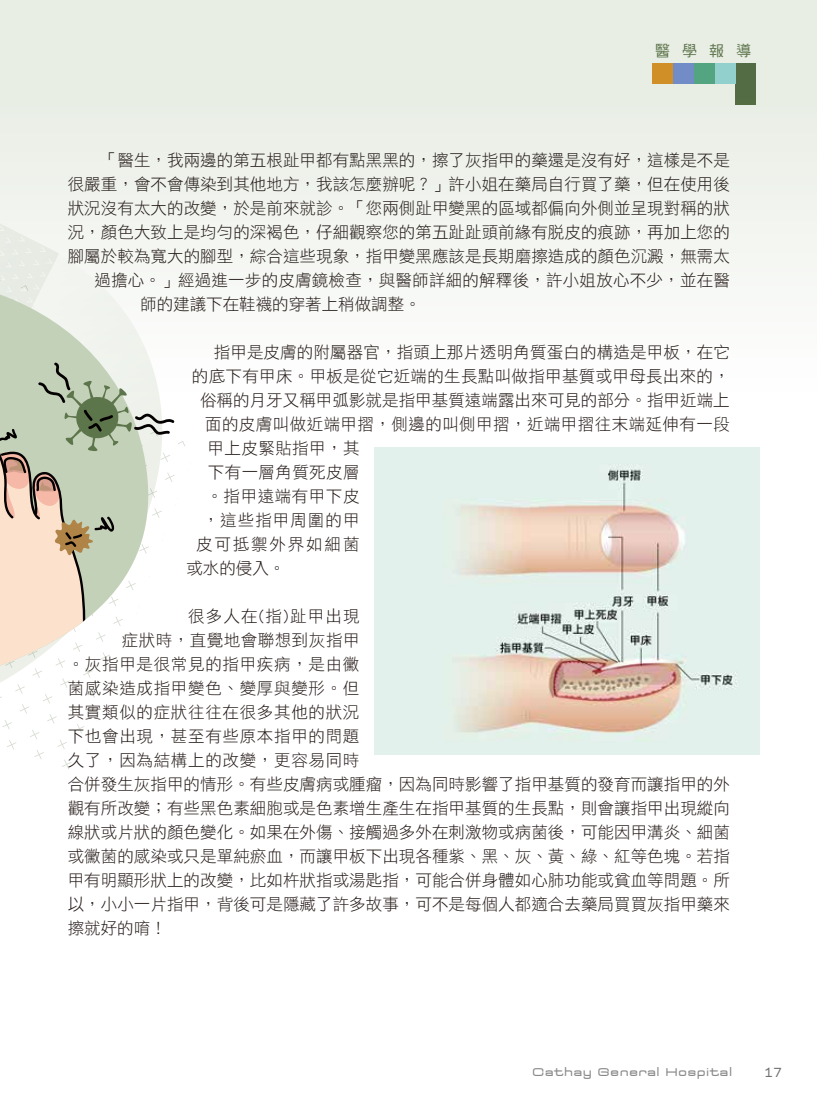
<style>
.page{position:relative;width:817px;height:1106px;background:#fff}
.page>*{position:absolute;margin:0;border:0;box-sizing:border-box;transform-origin:0 0}
.t1{font:16.5px "DF Hei Std W3";letter-spacing:.005em;color:#221815}
.t2{font:16.5px "DF Hei Std W3";letter-spacing:.04em;color:#221815}
.t3{font:16.5px "DF Hei Std W3";letter-spacing:.025em;color:#221815}
.t4{font:16.5px "DF Hei Std W3";letter-spacing:.03em;color:#221815}
.t5{font:16.5px "DF Hei Std W3";letter-spacing:.07em;color:#221815}
.t6{font:16.5px "DF Hei Std W3";letter-spacing:.035em;color:#221815}
.t7{font:16.5px "DF Hei Std W3";letter-spacing:.06em;color:#221815}
.t8{font:16.5px "DF Hei Std W3";letter-spacing:.11em;color:#221815}
.t9{font:15px "DF Hei Std W5";color:#5d754b}
.t10{font:13.5px "Televisio";letter-spacing:.025em;color:#898989}
.t11{font:500 12px "Polaris";color:#727171}
</style>
<div class="page">
<div style="left:0;top:0;width:817px;height:454px;background:linear-gradient(to bottom,#e5ebe0,#fff)"></div>
<div style="left:735px;top:64px;width:21px;height:20px;background:#546c43"></div>
<div style="left:735px;top:84px;width:21px;height:21px;background:#546c43"></div>
<div style="left:714px;top:64px;width:21px;height:20px;background:#91d0cd"></div>
<div style="left:693px;top:64px;width:21px;height:20px;background:#52a580"></div>
<div style="left:673px;top:64px;width:20px;height:20px;background:#718cc7"></div>
<div style="left:652px;top:64px;width:21px;height:20px;background:#d18f27"></div>
<svg style="left:0;top:144px;width:191px;height:625px"></svg>
<img style="left:374px;top:447px;width:385px;height:307px">
<p class="t9" style="left:655px;top:42px;width:97px">醫學報導</p>
<p class="t1" style="left:68px;top:151px;width:663px">　　「醫生，我兩邊的第五根趾甲都有點黑黑的，擦了灰指甲的藥還是沒有好，這樣是不是</p>
<p class="t1" style="left:68px;top:175px;width:663px">很嚴重，會不會傳染到其他地方，我該怎麼辦呢？」許小姐在藥局自行買了藥，但在使用後</p>
<p class="t1" style="left:68px;top:199px;width:663px">狀況沒有太大的改變，於是前來就診。「您兩側趾甲變黑的區域都偏向外側並呈現對稱的狀</p>
<p class="t1" style="left:68px;top:223px;width:663px">況，顏色大致上是均勻的深褐色，仔細觀察您的第五趾趾頭前緣有脫皮的痕跡，再加上您的</p>
<p class="t1" style="left:68px;top:247px;width:663px">腳屬於較為寬大的腳型，綜合這些現象，指甲變黑應該是長期磨擦造成的顏色沉澱，無需太</p>
<p class="t1" style="left:94px;top:271px;width:637px">過擔心。」經過進一步的皮膚鏡檢查，與醫師詳細的解釋後，許小姐放心不少，並在醫</p>
<p class="t1" style="left:140px;top:295px;width:282px">師的建議下在鞋襪的穿著上稍做調整。</p>
<p class="t1" style="left:180px;top:343px;width:551px">　　指甲是皮膚的附屬器官，指頭上那片透明角質蛋白的構造是甲板，在它</p>
<p class="t1" style="left:192px;top:367px;width:539px">的底下有甲床。甲板是從它近端的生長點叫做指甲基質或甲母長出來的，</p>
<p class="t1" style="left:200px;top:391px;width:531px">俗稱的月牙又稱甲弧影就是指甲基質遠端露出來可見的部分。指甲近端上</p>
<p class="t3" style="left:205px;top:415px;width:526px">面的皮膚叫做近端甲摺，側邊的叫側甲摺，近端甲摺往末端延伸有一段</p>
<p class="t3" style="left:208px;top:439px;width:153px">甲上皮緊貼指甲，其</p>
<p class="t3" style="left:208px;top:463px;width:153px">下有一層角質死皮層</p>
<p class="t6" style="left:206px;top:487px;width:154px">。指甲遠端有甲下皮</p>
<p class="t7" style="left:203px;top:511px;width:158px">，這些指甲周圍的甲</p>
<p class="t8" style="left:196px;top:535px;width:165px">皮可抵禦外界如細菌</p>
<p class="t1" style="left:186px;top:559px;width:100px">或水的侵入。</p>
<p class="t5" style="left:153px;top:607px;width:208px">　　很多人在(指)趾甲出現</p>
<p class="t4" style="left:122px;top:631px;width:239px">症狀時，直覺地會聯想到灰指甲</p>
<p class="t2" style="left:68px;top:655px;width:293px">。灰指甲是很常見的指甲疾病，是由黴</p>
<p class="t2" style="left:68px;top:679px;width:293px">菌感染造成指甲變色、變厚與變形。但</p>
<p class="t2" style="left:68px;top:703px;width:293px">其實類似的症狀往往在很多其他的狀況</p>
<p class="t2" style="left:68px;top:727px;width:293px">下也會出現，甚至有些原本指甲的問題</p>
<p class="t2" style="left:68px;top:751px;width:293px">久了，因為結構上的改變，更容易同時</p>
<p class="t1" style="left:68px;top:775px;width:663px">合併發生灰指甲的情形。有些皮膚病或腫瘤，因為同時影響了指甲基質的發育而讓指甲的外</p>
<p class="t1" style="left:68px;top:799px;width:663px">觀有所改變；有些黑色素細胞或是色素增生產生在指甲基質的生長點，則會讓指甲出現縱向</p>
<p class="t1" style="left:68px;top:823px;width:663px">線狀或片狀的顏色變化。如果在外傷、接觸過多外在刺激物或病菌後，可能因甲溝炎、細菌</p>
<p class="t1" style="left:68px;top:847px;width:663px">或黴菌的感染或只是單純瘀血，而讓甲板下出現各種紫、黑、灰、黃、綠、紅等色塊。若指</p>
<p class="t1" style="left:68px;top:871px;width:663px">甲有明顯形狀上的改變，比如杵狀指或湯匙指，可能合併身體如心肺功能或貧血等問題。所</p>
<p class="t1" style="left:68px;top:895px;width:663px">以，小小一片指甲，背後可是隱藏了許多故事，可不是每個人都適合去藥局買買灰指甲藥來</p>
<p class="t1" style="left:68px;top:919px;width:100px">擦就好的唷！</p>
<p class="t10" style="left:532px;top:1064px;width:201px">Cathay General Hospital</p>
<p class="t11" style="left:764px;top:1063px;width:19px">17</p>
</div>
